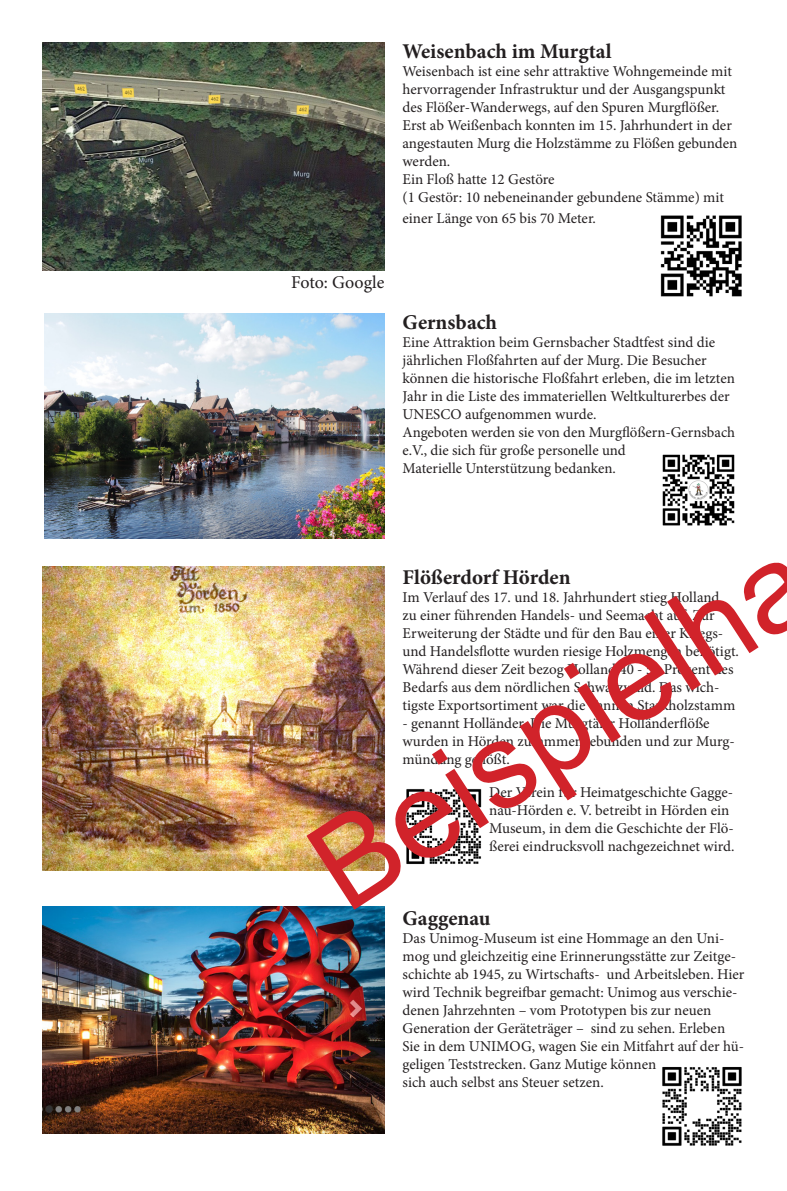
<style>
.page{position:relative;width:787px;height:1191px;background:#fff}
.page>*{position:absolute;margin:0;border:0;box-sizing:border-box;transform-origin:0 0}
.t1{font:123px "Arial";color:#d1232a}
.t2{font:700 21px "Minion Pro";color:#231f20}
.t3{font:18px "Minion Pro";color:#231f20}
.t4{font:15px/18px "Minion Pro";color:#231f20}
</style>
<div class="page">
<img style="left:44px;top:313px;width:340px;height:226px">
<img style="left:43px;top:906px;width:341px;height:227px">
<img style="left:43px;top:43px;width:341px;height:227px">
<img style="left:660px;top:215px;width:82px;height:82px">
<img style="left:662px;top:454px;width:73px;height:72px">
<img style="left:43px;top:566px;width:341px;height:304px">
<img style="left:406px;top:789px;width:76px;height:75px">
<img style="left:662px;top:1067px;width:80px;height:79px">
<p class="t2" style="left:402px;top:36px;width:211px">Weisenbach im Murgtal</p>
<p class="t4" style="left:402px;top:62px;width:331px">Weisenbach ist eine sehr attraktive Wohngemeinde mit hervorragender Infrastruktur und der Ausgangspunkt des Flößer-Wanderwegs, auf den Spuren Murgflößer.</p>
<p class="t4" style="left:402px;top:116px;width:336px">Erst ab Weißenbach konnten im 15. Jahrhundert in der angestauten Murg die Holzstämme zu Flößen gebunden werden.</p>
<p class="t4" style="left:402px;top:170px;width:323px">Ein Floß hatte 12 Gestöre<br>(1 Gestör: 10 nebeneinander gebundene Stämme) mit</p>
<p class="t4" style="left:402px;top:210px;width:195px">einer Länge von 65 bis 70 Meter.</p>
<p class="t3" style="left:291px;top:270px;width:95px">Foto: Google</p>
<p class="t2" style="left:402px;top:307px;width:96px">Gernsbach</p>
<p class="t4" style="left:402px;top:333px;width:334px">Eine Attraktion beim Gernsbacher Stadtfest sind die jährlichen Floßfahrten auf der Murg. Die Besucher können die historische Floßfahrt erleben, die im letzten Jahr in die Liste des immateriellen Weltkulturerbes der UNESCO aufgenommen wurde.</p>
<p class="t4" style="left:402px;top:423px;width:334px">Angeboten werden sie von den Murgflößern-Gernsbach e.V., die sich für große personelle und<br>Materielle Unterstützung bedanken.</p>
<p class="t1" style="left:277px;top:807px;width:569px;rotate:-33deg">Beispielha</p>
<p class="t2" style="left:402px;top:562px;width:169px">Flößerdorf Hörden</p>
<p class="t4" style="left:402px;top:588px;width:338px">Im Verlauf des 17. und 18. Jahrhundert stieg Holland<br>zu einer führenden Handels- und Seemacht auf. Zur Erweiterung der Städte und für den Bau einer Kriegs&shy;und Handelsflotte wurden riesige Holzmengen benötigt.<br>Während dieser Zeit bezog Holland 40 - 50 Prozent des Bedarfs aus dem nördlichen Schwarzwald. Das wich&shy;tigste Exportsortiment war die Tannen Starkholzstamm</p>
<p class="t4" style="left:402px;top:714px;width:334px">- genannt Holländer. Die Murgtäler Holländerflöße wurden in Hörden zusammengebunden und zur Murg&shy;mündung geflößt.</p>
<p class="t4" style="left:489px;top:783px;width:247px">Der Verein für Heimatgeschichte Gagge&shy;nau-Hörden e. V. betreibt in Hörden ein Museum, in dem die Geschichte der Flö&shy;ßerei eindrucksvoll nachgezeichnet wird.</p>
<p class="t2" style="left:402px;top:903px;width:89px">Gaggenau</p>
<p class="t4" style="left:402px;top:929px;width:343px">Das Unimog-Museum ist eine Hommage an den Uni&shy;mog und gleichzeitig eine Erinnerungsstätte zur Zeitge&shy;schichte ab 1945, zu Wirtschafts- und Arbeitsleben. Hier wird Technik begreifbar gemacht: Unimog aus verschie&shy;denen Jahrzehnten – vom Prototypen bis zur neuen Generation der Geräteträger – sind zu sehen. Erleben Sie in dem UNIMOG, wagen Sie ein Mitfahrt auf der hü&shy;geligen Teststrecken. Ganz Mutige können<br>sich auch selbst ans Steuer setzen.</p>
</div>
